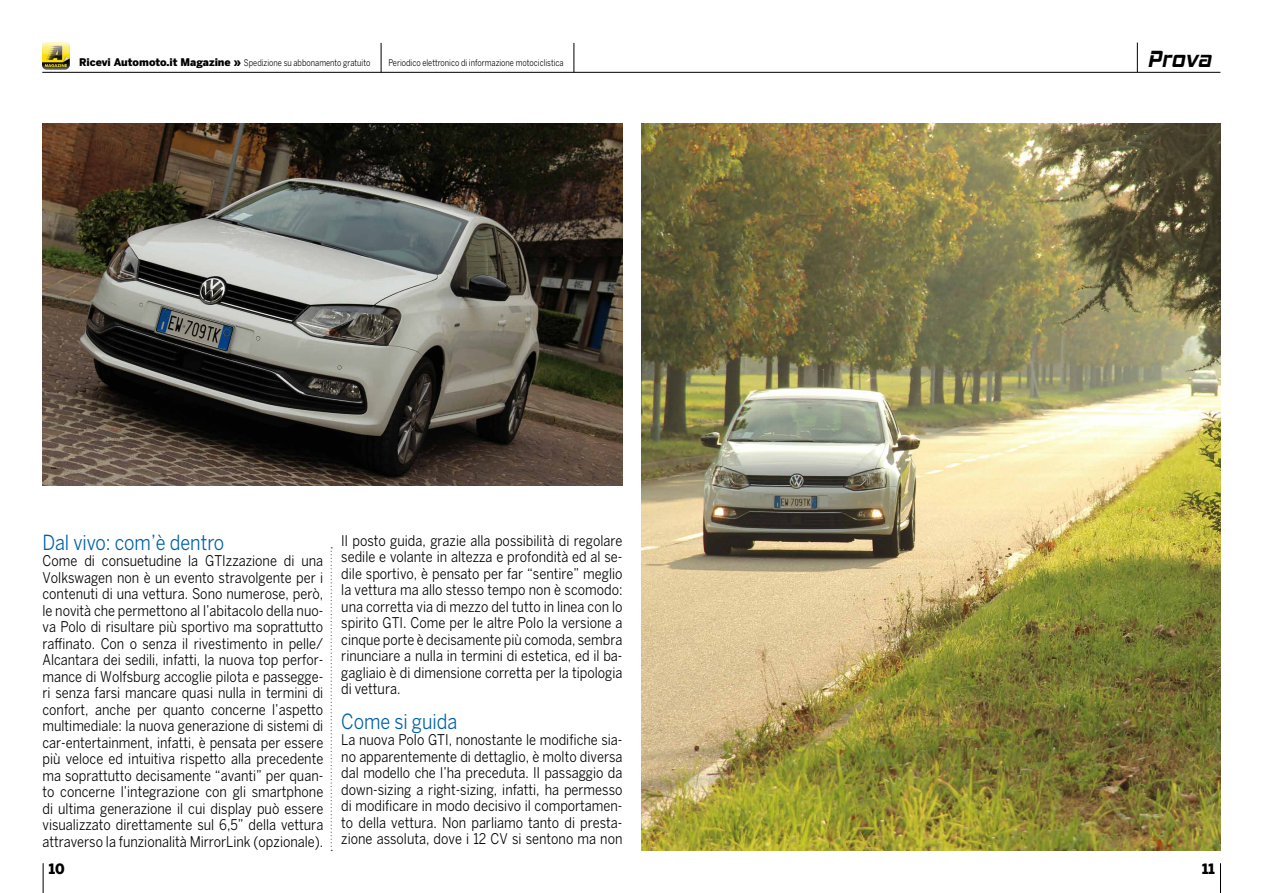
<style>
.page{position:relative;width:1263px;height:893px;background:#fff}
.page>*{position:absolute;margin:0;border:0;box-sizing:border-box;transform-origin:0 0}
.t1{font:italic 700 23.55px "Hemi Head Rg";letter-spacing:.005em;color:#000;scale:.91 1}
.t2{font:20.7px "Benton Sans";color:#0061a6;scale:.87 1}
.t3{font:14.7px/16.5px "Benton Sans";color:#000;text-align:justify;scale:.87 1}
.t4{font:900 14.1px "Benton Sans";color:#000;scale:.95 1}
.t5{font:9px "Benton Sans";color:#000;scale:.83 1}
.s1{font-weight:900;font-size:10.5px}
</style>
<div class="page">
<svg style="left:381px;top:43px;width:1px;height:29px"></svg>
<hr style="left:42px;top:72px;width:1178px;height:1px;background:#000">
<svg style="left:574px;top:43px;width:1px;height:29px"></svg>
<img style="left:43px;top:43px;width:26px;height:26px">
<svg style="left:331px;top:547px;width:1px;height:304px"></svg>
<hr style="left:43px;top:863px;width:1px;height:30px;background:#000">
<hr style="left:1220px;top:863px;width:1px;height:30px;background:#000">
<svg style="left:1137px;top:43px;width:1px;height:29px"></svg>
<img style="left:43px;top:124px;width:579px;height:362px">
<img style="left:641px;top:124px;width:579px;height:726px">
<p class="t5" style="left:79px;top:57px;width:352px"><span class="s1">Ricevi Automoto.it Magazine »</span> Spedizione su abbonamento gratuito</p>
<p class="t5" style="left:389px;top:57px;width:212px">Periodico elettronico di informazione motociclistica</p>
<h2 class="t2" style="left:43px;top:530px;width:210px">Dal vivo: com’è dentro</h2>
<p class="t3" style="left:43px;top:553px;width:324px">Come di consuetudine la GTIzzazione di una Volkswagen non è un evento stravolgente per i contenuti di una vettura. Sono numerose, però, le novità che permettono al l’abitacolo della nuo&shy;va Polo di risultare più sportivo ma soprattutto raffinato. Con o senza il rivestimento in pelle/ Alcantara dei sedili, infatti, la nuova top perfor&shy;mance di Wolfsburg accoglie pilota e passegge&shy;ri senza farsi mancare quasi nulla in termini di confort, anche per quanto concerne l’aspetto multimediale: la nuova generazione di sistemi di car-entertainment, infatti, è pensata per essere più veloce ed intuitiva rispetto alla precedente ma soprattutto decisamente “avanti” per quan&shy;to concerne l’integrazione con gli smartphone di ultima generazione il cui display può essere visualizzato direttamente sul 6,5” della vettura attraverso la funzionalità MirrorLink (opzionale).</p>
<p class="t3" style="left:341px;top:532px;width:325px">Il posto guida, grazie alla possibilità di regolare sedile e volante in altezza e profondità ed al se&shy;dile sportivo, è pensato per far “sentire” meglio la vettura ma allo stesso tempo non è scomodo: una corretta via di mezzo del tutto in linea con lo spirito GTI. Come per le altre Polo la versione a cinque porte è decisamente più comoda, sembra rinunciare a nulla in termini di estetica, ed il ba&shy;gagliaio è di dimensione corretta per la tipologia di vettura.</p>
<h2 class="t2" style="left:341px;top:709px;width:135px">Come si guida</h2>
<p class="t3" style="left:341px;top:732px;width:325px">La nuova Polo GTI, nonostante le modifiche sia&shy;no apparentemente di dettaglio, è molto diversa dal modello che l’ha preceduta. Il passaggio da down-sizing a right-sizing, infatti, ha permesso di modificare in modo decisivo il comportamen&shy;to della vettura. Non parliamo tanto di presta&shy;zione assoluta, dove i 12 CV si sentono ma non</p>
<h1 class="t1" style="left:1147px;top:44px;width:71px">Prova</h1>
<p class="t4" style="left:49px;top:860px;width:18px">10</p>
<p class="t4" style="left:1202px;top:860px;width:15px">11</p>
</div>
